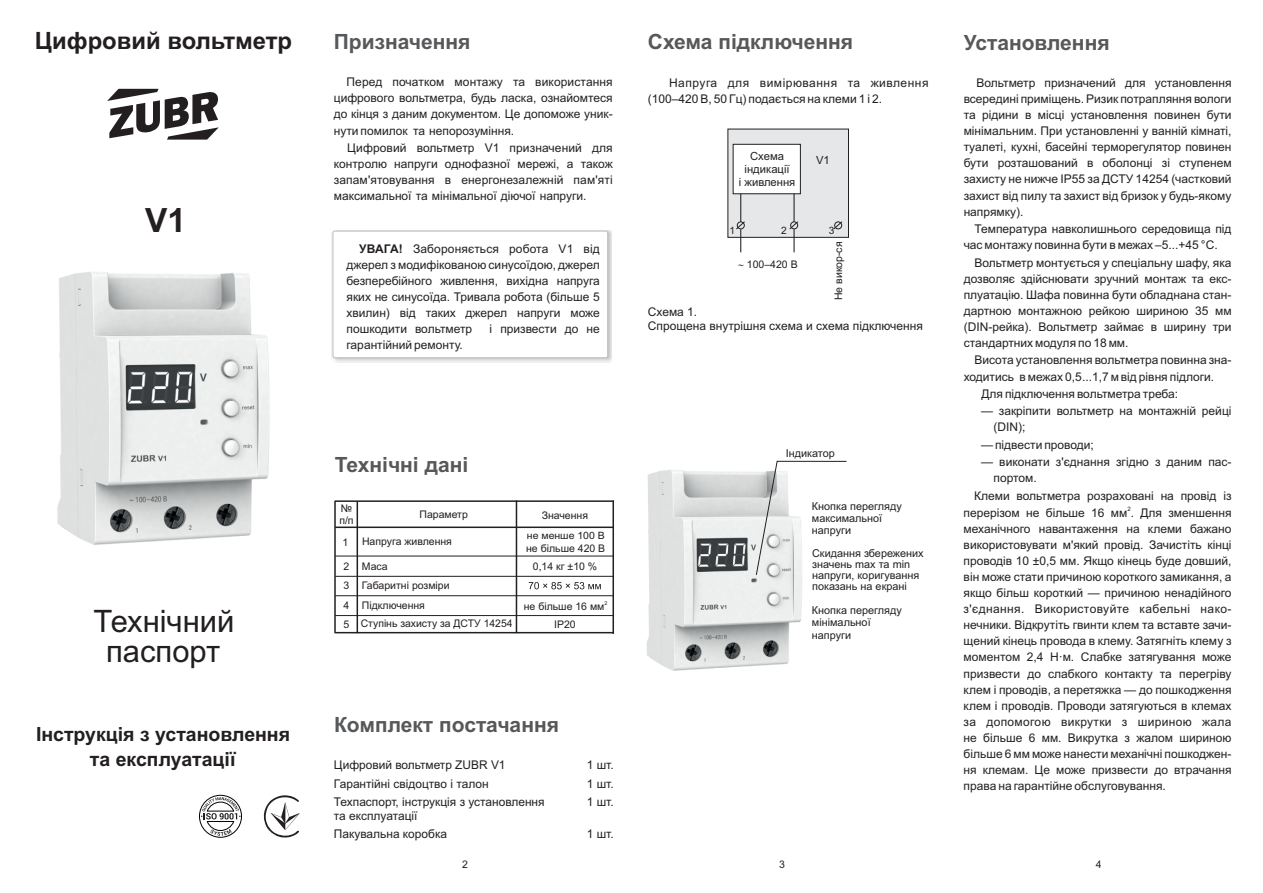
<style>
.page{position:relative;width:1263px;height:893px;background:#fff}
.page>*{position:absolute;margin:0;border:0;box-sizing:border-box;transform-origin:0 0}
.t1{font:700 33.45px "Arial";color:#231f20}
.t2{font:30.9px/30.8px "Arial";color:#231f20;text-align:center}
.t3{font:700 23.85px "Arial";color:#231f20}
.t4{font:700 21px "Arial";color:#57585a}
.t5{font:700 19.5px/24.6px "Arial";color:#231f20;text-align:center}
.t6{font:12px/16px "Arial";color:#231f20;text-align:justify}
.t7{font:12px/16px "Arial";letter-spacing:.03em;color:#231f20}
.t8{font:11.25px/12.6px "Arial";color:#231f20;text-align:center}
.t9{font:10.8px/12.1px "Arial";color:#231f20}
.t10{font:10.5px/19.6px "Arial";color:#231f20}
.t11{font:10.2px "Arial";color:#231f20}
.t12{font:10.05px "Arial";color:#231f20;scale:1.04 1}
.t13{font:6px "Arial";color:#231f20}
.t14{font:5.25px "Arial";color:#231f20}
.s1{font-weight:700}
</style>
<div class="page">
<img style="left:646px;top:470px;width:156px;height:201px">
<div style="left:331px;top:230px;width:281px;height:132px;background:#000;opacity:.22"></div>
<svg style="left:333px;top:231px;width:275px;height:127px"></svg>
<svg style="left:755px;top:460px;width:92px;height:116px"></svg>
<hr style="left:335px;top:500px;width:279px;height:2px;background:#231f20">
<hr style="left:357px;top:501px;width:1px;height:132px;background:#231f20">
<hr style="left:335px;top:527px;width:279px;height:1px;background:#231f20">
<hr style="left:335px;top:556px;width:279px;height:1px;background:#231f20">
<hr style="left:335px;top:576px;width:279px;height:1px;background:#231f20">
<hr style="left:335px;top:595px;width:279px;height:1px;background:#231f20">
<hr style="left:335px;top:615px;width:279px;height:1px;background:#231f20">
<hr style="left:335px;top:632px;width:279px;height:1px;background:#231f20">
<hr style="left:516px;top:500px;width:1px;height:133px;background:#231f20">
<hr style="left:612px;top:500px;width:2px;height:134px;background:#231f20">
<hr style="left:334px;top:501px;width:2px;height:132px;background:#231f20">
<svg style="left:529px;top:582px;width:72px;height:7px"></svg>
<svg style="left:107px;top:89px;width:112px;height:51px"></svg>
<svg style="left:727px;top:129px;width:122px;height:123px"></svg>
<img style="left:57px;top:272px;width:213px;height:273px">
<svg style="left:263px;top:795px;width:37px;height:43px"></svg>
<svg style="left:199px;top:795px;width:43px;height:43px"></svg>
<h3 class="t3" style="left:35px;top:32px;width:259px">Цифровий вольтметр</h3>
<h1 class="t1" style="left:145px;top:207px;width:42px">V1</h1>
<h2 class="t2" style="left:94px;top:608px;width:142px">Технічний паспорт</h2>
<h3 class="t5" style="left:36px;top:724px;width:256px">Інструкція з установлення та експлуатації</h3>
<h3 class="t4" style="left:334px;top:34px;width:138px">Призначення</h3>
<p class="t6" style="left:334px;top:75px;width:280px;text-indent:13px">Перед початком монтажу та використання цифрового вольтметра, будь ласка, ознайомтеся до кінця з даним документом. Це допоможе уник&shy;нути помилок та непорозуміння.</p>
<p class="t6" style="left:334px;top:141px;width:280px;text-indent:14px">Цифровий вольтметр V1 призначений для контролю напруги однофазної мережі, а також запам'ятовування в енергонезалежній пам'яті максимальної та мінімальної діючої напруги.</p>
<p class="t6" style="left:347px;top:241px;width:255px;text-indent:13px"><span class="s1">УВАГА!</span> Забороняється робота V1 від джерел з модифікованою синусоїдою, джерел безперебійного живлення, вихідна напруга яких не синусоїда. Тривала робота (більше 5 хвилин) від таких джерел напруги може пошкодити вольтметр</p>
<p class="t6" style="left:490px;top:322px;width:112px">і призвести до не</p>
<p class="t6" style="left:347px;top:338px;width:118px">гарантійний ремонту.</p>
<h3 class="t4" style="left:648px;top:34px;width:207px">Схема підключення</h3>
<p class="t7" style="left:648px;top:75px;width:282px;text-indent:21px">Напруга для вимірювання та живлення (100–420 В, 50 Гц) подається на клеми 1 і 2.</p>
<p class="t8" style="left:739px;top:151px;width:58px">Схема індикації<br>і живлення</p>
<p class="t8" style="left:816px;top:155px;width:15px">V1</p>
<p class="t11" style="left:730px;top:226px;width:7px">1</p>
<p class="t11" style="left:781px;top:226px;width:7px">2</p>
<p class="t11" style="left:829px;top:226px;width:7px">3</p>
<p class="t10" style="left:747px;top:255px;width:52px">100–420 В</p>
<p class="t10" style="left:829px;top:300px;width:60px;rotate:-90deg">Не викор-ся</p>
<p class="t6" style="left:648px;top:306px;width:277px;line-height:13.4px">Схема 1.<br>Спрощена внутрішня схема и схема підключення</p>
<h3 class="t4" style="left:335px;top:457px;width:135px">Технічні дані</h3>
<p class="t10" style="left:339px;top:504px;width:16px;line-height:11.7px">№ п/п</p>
<p class="t10" style="left:419px;top:506px;width:50px">Параметр</p>
<p class="t10" style="left:542px;top:506px;width:48px">Значення</p>
<p class="t10" style="left:533px;top:558px;width:66px">0,14 кг ±10 %</p>
<p class="t10" style="left:362px;top:596px;width:65px">Підключення</p>
<p class="t14" style="left:604px;top:601px;width:4px">2</p>
<p class="t12" style="left:527px;top:532px;width:77px">не менше 100 В</p>
<p class="t10" style="left:526px;top:539px;width:81px">не більше 420 В</p>
<p class="t10" style="left:362px;top:532px;width:91px">Напруга живлення</p>
<p class="t10" style="left:362px;top:558px;width:89px;line-height:19.2px">Маса<br>Габаритні розміри</p>
<p class="t10" style="left:361px;top:615px;width:153px">Ступінь захисту за ДСТУ 14254</p>
<p class="t10" style="left:342px;top:533px;width:7px">1</p>
<p class="t10" style="left:343px;top:558px;width:7px;text-align:justify">2<br>3<br>4</p>
<p class="t10" style="left:343px;top:615px;width:7px">5</p>
<p class="t10" style="left:554px;top:615px;width:23px">IP20</p>
<p class="t10" style="left:524px;top:597px;width:82px">не більше 16 мм</p>
<h3 class="t4" style="left:334px;top:717px;width:226px">Комплект постачання</h3>
<p class="t6" style="left:334px;top:757px;width:212px;line-height:18.6px;text-align:left">Цифровий вольтметр ZUBR V1<br>Гарантійні свідоцтво і талон<br>Техпаспорт, інструкція з установлення</p>
<p class="t6" style="left:334px;top:807px;width:115px;line-height:18.3px">та експлуатації<br>Пакувальна коробка</p>
<p class="t6" style="left:587px;top:757px;width:28px;line-height:18.5px">1 шт.<br>1 шт.<br>1 шт.</p>
<p class="t6" style="left:587px;top:827px;width:28px">1 шт.</p>
<p class="t9" style="left:786px;top:448px;width:51px">Індикатор</p>
<p class="t9" style="left:812px;top:501px;width:91px">Кнопка перегляду максимальної напруги</p>
<p class="t9" style="left:812px;top:549px;width:113px;line-height:10.9px">Скидання збережених значень max та min напруги, коригування показань на екрані</p>
<p class="t9" style="left:812px;top:605px;width:91px">Кнопка перегляду мінімальної напруги</p>
<h3 class="t4" style="left:964px;top:34px;width:147px">Установлення</h3>
<p class="t6" style="left:964px;top:76px;width:269px;text-indent:13px">Вольтметр призначений для установлення всередині приміщень. Ризик потрапляння вологи та рідини в місці установлення повинен бути мінімальним. При установленні у ванній кімнаті, туалеті, кухні, басейні терморегулятор повинен бути розташований в оболонці зі ступенем захисту не нижче IP55 за ДСТУ 14254 (частковий захист від пилу та захист від бризок у будь-якому напрямку).</p>
<p class="t6" style="left:964px;top:222px;width:269px;text-indent:11px">Температура навколишнього середовища під час монтажу повинна бути в межах –5...+45 °С.</p>
<p class="t6" style="left:964px;top:255px;width:269px;text-indent:11px">Вольтметр монтується у спеціальну шафу, яка дозволяє здійснювати зручний монтаж та екс&shy;плуатацію. Шафа повинна бути обладнана стан&shy;дартною монтажною рейкою шириною 35 мм (DIN-рейка). Вольтметр займає в ширину три стандартних модуля по 18 мм.</p>
<p class="t6" style="left:964px;top:353px;width:269px;text-indent:11px">Висота установлення вольтметра повинна зна&shy;ходитись в межах 0,5...1,7 м від рівня підлоги.</p>
<p class="t6" style="left:981px;top:387px;width:198px">Для підключення вольтметра треба:</p>
<p class="t6" style="left:993px;top:404px;width:239px;text-indent:-12px">— закріпити вольтметр на монтажній рейці (DIN);</p>
<p class="t6" style="left:981px;top:438px;width:114px">— підвести проводи;</p>
<p class="t6" style="left:993px;top:455px;width:239px;text-indent:-12px">— виконати з'єднання згідно з даним пас&shy;портом.</p>
<p class="t6" style="left:974px;top:489px;width:259px">Клеми вольтметра розраховані на провід із</p>
<p class="t13" style="left:1127px;top:506px;width:5px">2</p>
<p class="t6" style="left:963px;top:505px;width:269px">перерізом не більше 16 мм . Для зменшення механічного навантаження на клеми бажано використовувати м'який провід. Зачистіть кінці проводів 10 ±0,5 мм. Якщо кінець буде довший, він може стати причиною короткого замикання, а якщо більш короткий — причиною ненадійного з'єднання. Використовуйте кабельні нако&shy;нечники. Відкрутіть гвинти клем та вставте зачи&shy;щений кінець провода в клему. Затягніть клему з моментом 2,4 Н·м. Слабке затягування може призвести до слабкого контакту та перегріву клем і проводів, а перетяжка — до пошкодження клем і проводів. Проводи затягуються в клемах за допомогою викрутки з шириною жала не більше 6 мм. Викрутка з жалом шириною більше 6 мм може нанести механічні пошкоджен&shy;ня клемам. Це може призвести до втрачання права на гарантійне обслуговування.</p>
<p class="t10" style="left:462px;top:855px;width:7px">2</p>
<p class="t10" style="left:779px;top:855px;width:7px">3</p>
<p class="t10" style="left:1096px;top:855px;width:7px">4</p>
</div>
